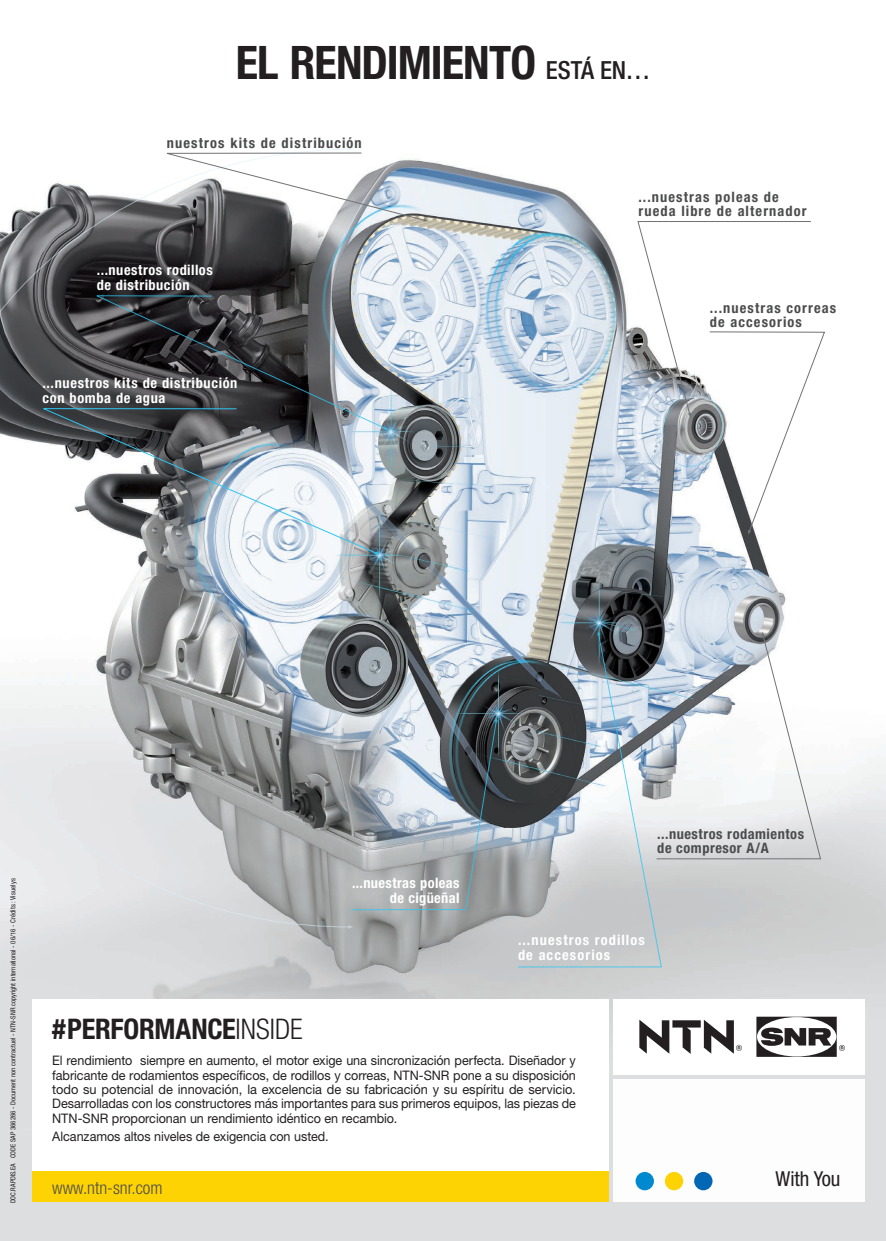
<style>
.page{position:relative;width:886px;height:1241px;background:#fff}
.page>*{position:absolute;margin:0;border:0;box-sizing:border-box;transform-origin:0 0}
.t1{font:700 condensed 46.25px "Helvetica Neue";letter-spacing:-.02em;color:#231f20}
.t2{font:700 condensed 28.38px "Helvetica Neue";letter-spacing:-.01em;color:#231f20}
.t3{font:condensed 20.62px "Helvetica Neue";color:#231f20}
.t4{font:300 condensed 17.69px "Helvetica Neue";color:#4b4c4d}
.t5{font:700 condensed 14.38px/14.4px "Helvetica Neue";letter-spacing:.075em;color:#4b4c4d}
.t6{font:700 condensed 14.38px/14.4px "Helvetica Neue";letter-spacing:.045em;color:#fff}
.t7{font:700 condensed 14.38px/14.4px "Helvetica Neue";letter-spacing:.035em;color:#4b4c4d}
.t8{font:700 condensed 14.38px/14.4px "Helvetica Neue";letter-spacing:.075em;color:#fff}
.t9{font:700 condensed 14.38px/14.4px "Helvetica Neue";letter-spacing:.025em;color:#fff;text-align:right}
.t10{font:13.12px/14.4px "Helvetica Neue";letter-spacing:-.005em;color:#231f20;text-align:justify;scale:.96 1}
.t11{font:condensed 6.88px "Helvetica Neue";color:#231f20}
.s1{font-weight:500;font-size:25px}
.s2{font-size:7.12px}
.s3{font-weight:300}
</style>
<div class="page">
<img style="left:0;top:162px;width:886px;height:1078px">
<svg style="left:0;top:149px;width:354px;height:778px"></svg>
<svg style="left:348px;top:925px;width:5px;height:3px"></svg>
<svg style="left:637px;top:221px;width:188px;height:313px"></svg>
<svg style="left:656px;top:631px;width:165px;height:228px"></svg>
<svg style="left:162px;top:152px;width:266px;height:69px"></svg>
<svg style="left:96px;top:295px;width:292px;height:134px;background:#525458"></svg>
<svg style="left:351px;top:717px;width:147px;height:193px;background:#9da5ab"></svg>
<svg style="left:40px;top:408px;width:338px;height:146px"></svg>
<svg style="left:375px;top:551px;width:5px;height:3px"></svg>
<svg style="left:517px;top:633px;width:145px;height:334px;background:#a3a8ad"></svg>
<svg style="left:597px;top:630px;width:3px;height:5px"></svg>
<div style="left:32px;top:998px;width:576px;height:203px;background:#fff"></div>
<div style="left:613px;top:1078px;width:252px;height:123px;background:#fff"></div>
<div style="left:635px;top:1171px;width:19px;height:19px;background:#0089cf;border-radius:50%"></div>
<div style="left:665px;top:1171px;width:18px;height:19px;background:#fed304;border-radius:50%"></div>
<div style="left:694px;top:1171px;width:18px;height:19px;background:#0166b3;border-radius:50%"></div>
<div style="left:32px;top:1171px;width:576px;height:30px;background:#fed304"></div>
<div style="left:613px;top:998px;width:252px;height:76px;background:#fff"></div>
<svg style="left:639px;top:1019px;width:103px;height:34px"></svg>
<svg style="left:756px;top:1016px;width:89px;height:40px"></svg>
<p class="t1" style="left:236px;top:34px;width:416px">EL RENDIMIENTO <span class="s1">ESTÁ EN…</span></p>
<p class="t5" style="left:167px;top:135px;width:196px">nuestros kits de distribución</p>
<p class="t6" style="left:97px;top:263px;width:117px">...nuestros rodillos de distribución</p>
<p class="t6" style="left:43px;top:375px;width:196px">...nuestros kits de distribución con bomba de agua</p>
<p class="t5" style="left:638px;top:189px;width:169px">...nuestras poleas de rueda libre de alternador</p>
<p class="t5" style="left:710px;top:300px;width:128px">...nuestras correas de accesorios</p>
<p class="t11" style="left:9px;top:1203px;width:326px;rotate:-90deg">DOC.RAPDIS.EA CODE SAP 366266 - Document non contractuel - NTN-SNR copyright international - 06/16 - <span class="s2">Crédits : Visuelys</span></p>
<p class="t9" style="left:352px;top:875px;width:109px">...nuestras poleas de cigüeñal</p>
<p class="t7" style="left:657px;top:826px;width:148px">...nuestros rodamientos de compresor A/A</p>
<p class="t8" style="left:518px;top:932px;width:128px">...nuestros rodillos de accesorios</p>
<p class="t2" style="left:52px;top:1011px;width:252px">#PERFORMANCE<span class="s3">INSIDE</span></p>
<p class="t10" style="left:52px;top:1052px;width:547px">El rendimiento siempre en aumento, el motor exige una sincronización perfecta. Diseñador y fabricante de rodamientos específicos, de rodillos y correas, NTN-SNR pone a su disposición todo su potencial de innovación, la excelencia de su fabricación y su espíritu de servicio.<br>Desarrolladas con los constructores más importantes para sus primeros equipos, las piezas de NTN-SNR proporcionan un rendimiento idéntico en recambio.</p>
<p class="t10" style="left:52px;top:1129px;width:289px">Alcanzamos altos niveles de exigencia con usted.</p>
<h3 class="t4" style="left:52px;top:1177px;width:112px">www.ntn-snr.com</h3>
<h3 class="t3" style="left:775px;top:1166px;width:66px">With You</h3>
</div>
